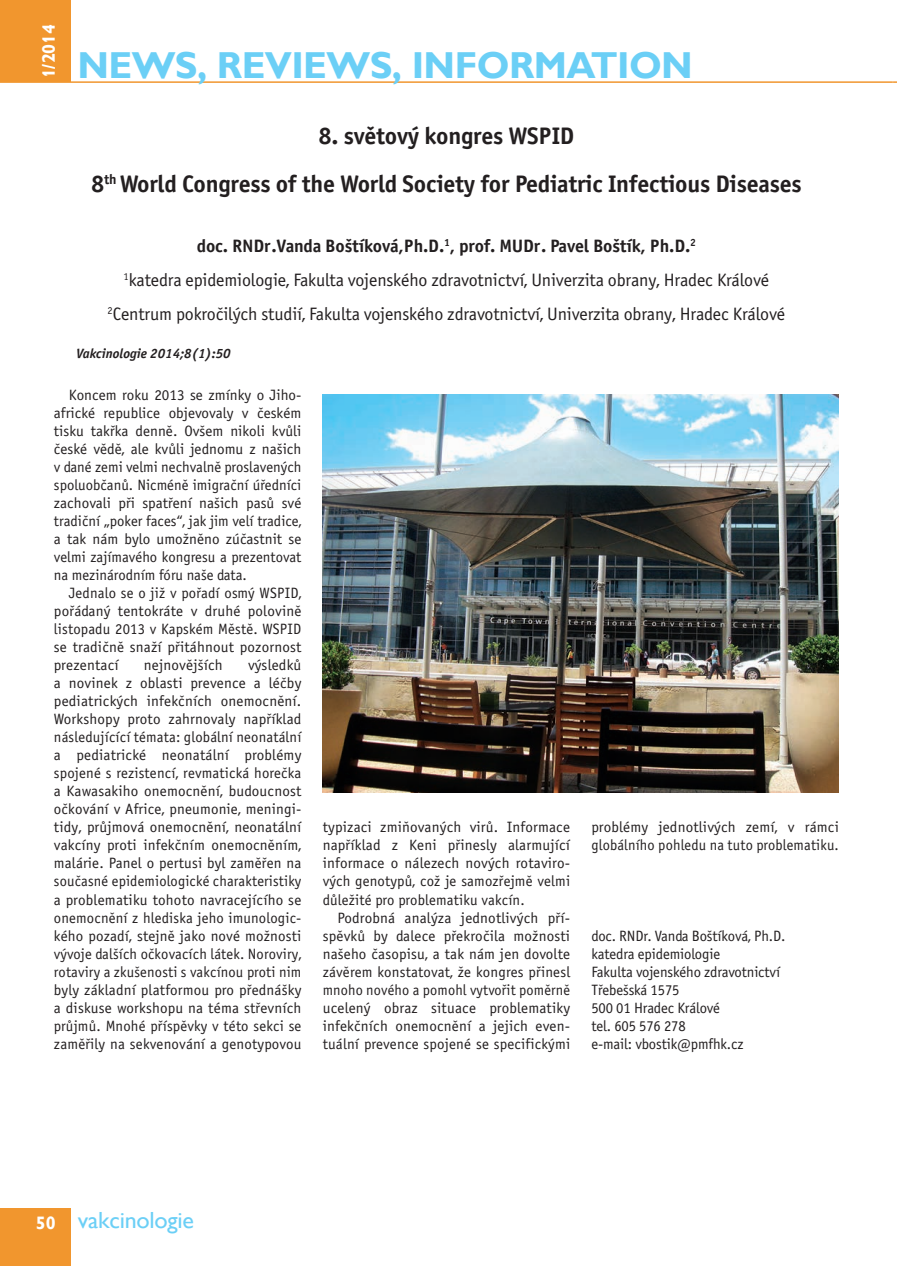
<style>
.page{position:relative;width:897px;height:1266px;background:#fff}
.page>*{position:absolute;margin:0;border:0;box-sizing:border-box;transform-origin:0 0}
.t1{font:700 37.5px "Gill Sans AMT";letter-spacing:-.015em;color:#6bcff6}
.Nadpis_clanku{font:700 24px "Officina Sans E";letter-spacing:-.01em;color:#231f20}
.t2{font:23.25px "Gill Sans AMT";letter-spacing:-.01em;color:#6bcff6}
.Autor{font:18px "Officina Sans E";letter-spacing:-.01em;color:#231f20}
.Autor-2{font:700 18px "Officina Sans E";letter-spacing:-.01em;color:#231f20}
.t3{font:700 18px "Gill Sans AMT";color:#fff}
.t4{font:15px/18px "Officina Sans E";letter-spacing:.01em;color:#231f20;text-align:justify}
.t5{font:15px "Officina Sans E";letter-spacing:-.01em;color:#231f20}
.Sumary_txt{font:italic 700 13.5px "Officina Sans E";color:#231f20}
</style>
<div class="page">
<div style="left:0;top:1208px;width:70px;height:57px;background:#f1962e"></div>
<div style="left:0;top:0;width:70px;height:82px;background:#f1962e"></div>
<hr style="left:0;top:81px;width:893px;height:2px;background:#f1962e">
<img style="left:323px;top:395px;width:516px;height:397px">
<p class="t3" style="left:38px;top:78px;width:56px;rotate:-90deg">1/2014</p>
<p class="t1" style="left:77px;top:43px;width:617px">NEWS, REVIEWS, INFORMATION</p>
<p class="Nadpis_clanku" style="left:318px;top:121px;width:257px">8. světový kongres WSPID</p>
<p class="Nadpis_clanku" style="left:91px;top:169px;width:712px">8<sup>th</sup> World Congress of the World Society for Pediatric Infectious Diseases</p>
<p class="Autor-2" style="left:197px;top:235px;width:501px">doc. RNDr.Vanda Boštíková,Ph.D.<sup>1</sup>, prof. MUDr. Pavel Boštík, Ph.D.<sup>2</sup></p>
<p class="Autor" style="left:124px;top:269px;width:647px"><sup>1</sup>katedra epidemiologie, Fakulta vojenského zdravotnictví, Univerzita obrany, Hradec Králové</p>
<p class="Autor" style="left:108px;top:303px;width:679px"><sup>2</sup>Centrum pokročilých studií, Fakulta vojenského zdravotnictví, Univerzita obrany, Hradec Králové</p>
<p class="Sumary_txt" style="left:76px;top:345px;width:156px">Vakcinologie 2014;8(1):50</p>
<p class="t4" style="left:54px;top:386px;width:249px;text-indent:15px">Koncem roku 2013 se zmínky o Jiho&shy;africké republice objevovaly v českém tisku takřka denně. Ovšem nikoli kvůli české vědě, ale kvůli jednomu z našich v dané zemi velmi nechvalně proslavených spoluobčanů. Nicméně imigrační úředníci zachovali při spatření našich pasů své tradiční „poker faces“, jak jim velí tradice, a tak nám bylo umožněno zúčastnit se velmi zajímavého kongresu a prezentovat na mezinárodním fóru naše data.</p>
<p class="t4" style="left:54px;top:584px;width:249px;text-indent:15px">Jednalo se o již v pořadí osmý WSPID, pořádaný tentokráte v druhé polovině listopadu 2013 v Kapském Městě. WSPID se tradičně snaží přitáhnout pozornost prezentací</p>
<p class="t4" style="left:54px;top:656px;width:249px;text-indent:194px">výsledků a novinek z oblasti prevence a léčby pediatrických infekčních onemocnění.<br>Workshopy proto zahrnovaly například následujícící témata: globální neonatální a pediatrické neonatální problémy spojené s rezistencí, revmatická horečka a Kawasakiho onemocnění, budoucnost očkování v Africe, pneumonie, meningi&shy;tidy, průjmová onemocnění, neonatální vakcíny proti infekčním onemocněním, malárie. Panel o pertusi byl zaměřen na současné epidemiologické charakteristiky a problematiku tohoto navracejícího se onemocnění z hlediska jeho imunologic&shy;kého pozadí, stejně jako nové možnosti vývoje dalších očkovacích látek. Noroviry, rotaviry a zkušenosti s vakcínou proti nim byly základní platformou pro přednášky a diskuse workshopu na téma střevních průjmů. Mnohé příspěvky v této sekci se zaměřily na sekvenování a genotypovou</p>
<p class="t4" style="left:144px;top:656px;width:80px">nejnovějších</p>
<p class="t4" style="left:323px;top:818px;width:249px">typizaci zmiňovaných virů. Informace například z Keni přinesly alarmující informace o nálezech nových rotaviro&shy;vých genotypů, což je samozřejmě velmi důležité pro problematiku vakcín.</p>
<p class="t4" style="left:323px;top:908px;width:249px;text-indent:15px">Podrobná analýza jednotlivých pří&shy;spěvků by dalece překročila možnosti našeho časopisu, a tak nám jen dovolte závěrem konstatovat, že kongres přinesl mnoho nového a pomohl vytvořit poměrně ucelený obraz situace problematiky infekčních onemocnění a jejich even&shy;tuální prevence spojené se specifickými</p>
<p class="t4" style="left:591px;top:818px;width:249px">problémy jednotlivých zemí, v rámci globálního pohledu na tuto problematiku.</p>
<p class="t5" style="left:591px;top:926px;width:196px">doc. RNDr. Vanda Boštíková, Ph.D.</p>
<p class="t5" style="left:591px;top:944px;width:130px">katedra epidemiologie</p>
<p class="t5" style="left:591px;top:962px;width:190px">Fakulta vojenského zdravotnictví</p>
<p class="t5" style="left:591px;top:980px;width:90px">Třebešská 1575</p>
<p class="t5" style="left:591px;top:998px;width:130px">500 01 Hradec Králové</p>
<p class="t5" style="left:591px;top:1016px;width:96px">tel. 605 576 278</p>
<p class="t5" style="left:591px;top:1034px;width:154px">e-mail: vbostik@pmfhk.cz</p>
<p class="t3" style="left:36px;top:1211px;width:21px">50</p>
<p class="t2" style="left:78px;top:1206px;width:118px">vakcinologie</p>
</div>
